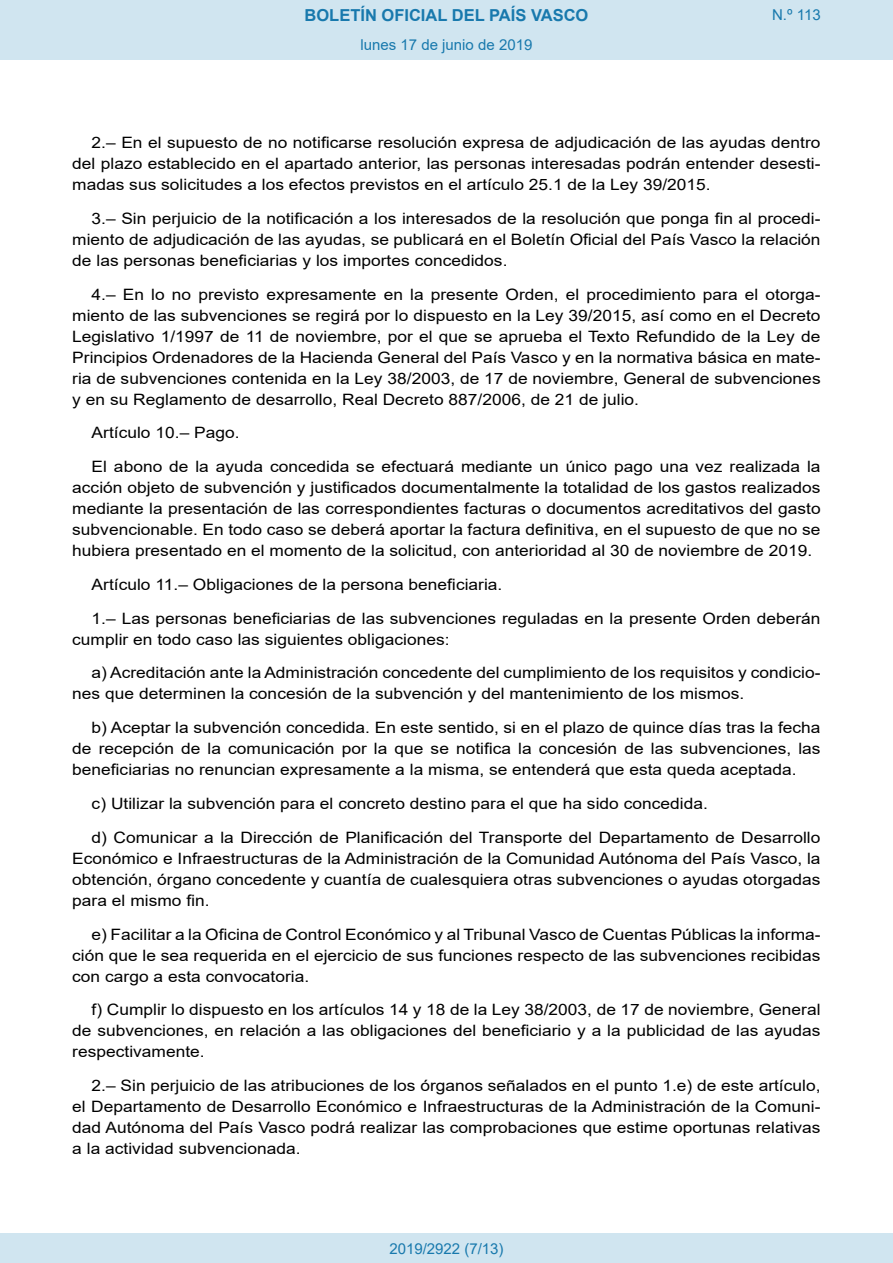
<style>
.page{position:relative;width:893px;height:1263px;background:#fff}
.page>*{position:absolute;margin:0;border:0;box-sizing:border-box;transform-origin:0 0}
.t1{font:700 16.5px "Arial";color:#1879ad}
.BOPVDetalle{font:15.6px/21px "Arial";color:#000;text-align:justify;scale:1.11 1}
.Paginacion_Centro{font:15px "Arial";color:#1879ad}
</style>
<div class="page">
<div style="left:0;top:0;width:893px;height:60px;background:#d0e5f0"></div>
<div style="left:0;top:1233px;width:893px;height:30px;background:#d0e5f0"></div>
<p class="t1" style="left:305px;top:3px;width:285px">BOLETÍN OFICIAL DEL PAÍS VASCO</p>
<p class="Paginacion_Centro" style="left:361px;top:35px;width:173px">lunes 17 de junio de 2019</p>
<p class="Paginacion_Centro" style="left:772px;top:5px;width:50px">N.º 113</p>
<p class="BOPVDetalle" style="left:72px;top:132px;width:676px;text-indent:19px">2.– En el supuesto de no notificarse resolución expresa de adjudicación de las ayudas dentro del plazo establecido en el apartado anterior, las personas interesadas podrán entender desesti&shy;madas sus solicitudes a los efectos previstos en el artículo 25.1 de la Ley 39/2015.</p>
<p class="BOPVDetalle" style="left:72px;top:208px;width:676px;text-indent:19px">3.– Sin perjuicio de la notificación a los interesados de la resolución que ponga fin al procedi&shy;miento de adjudicación de las ayudas, se publicará en el Boletín Oficial del País Vasco la relación de las personas beneficiarias y los importes concedidos.</p>
<p class="BOPVDetalle" style="left:72px;top:284px;width:676px;text-indent:19px">4.– En lo no previsto expresamente en la presente Orden, el procedimiento para el otorga&shy;miento de las subvenciones se regirá por lo dispuesto en la Ley 39/2015, así como en el Decreto Legislativo 1/1997 de 11 de noviembre, por el que se aprueba el Texto Refundido de la Ley de Principios Ordenadores de la Hacienda General del País Vasco y en la normativa básica en mate&shy;ria de subvenciones contenida en la Ley 38/2003, de 17 de noviembre, General de subvenciones y en su Reglamento de desarrollo, Real Decreto 887/2006, de 21 de julio.</p>
<p class="BOPVDetalle" style="left:92px;top:422px;width:135px">Artículo 10.– Pago.</p>
<p class="BOPVDetalle" style="left:72px;top:456px;width:676px;text-indent:19px">El abono de la ayuda concedida se efectuará mediante un único pago una vez realizada la acción objeto de subvención y justificados documentalmente la totalidad de los gastos realizados mediante la presentación de las correspondientes facturas o documentos acreditativos del gasto subvencionable. En todo caso se deberá aportar la factura definitiva, en el supuesto de que no se hubiera presentado en el momento de la solicitud, con anterioridad al 30 de noviembre de 2019.</p>
<p class="BOPVDetalle" style="left:92px;top:574px;width:372px">Artículo 11.– Obligaciones de la persona beneficiaria.</p>
<p class="BOPVDetalle" style="left:72px;top:608px;width:676px;text-indent:19px">1.– Las personas beneficiarias de las subvenciones reguladas en la presente Orden deberán cumplir en todo caso las siguientes obligaciones:</p>
<p class="BOPVDetalle" style="left:72px;top:662px;width:676px;text-indent:19px">a) Acreditación ante la Administración concedente del cumplimiento de los requisitos y condicio&shy;nes que determinen la concesión de la subvención y del mantenimiento de los mismos.</p>
<p class="BOPVDetalle" style="left:72px;top:717px;width:676px;text-indent:19px">b) Aceptar la subvención concedida. En este sentido, si en el plazo de quince días tras la fecha de recepción de la comunicación por la que se notifica la concesión de las subvenciones, las beneficiarias no renuncian expresamente a la misma, se entenderá que esta queda aceptada.</p>
<p class="BOPVDetalle" style="left:92px;top:793px;width:557px">c) Utilizar la subvención para el concreto destino para el que ha sido concedida.</p>
<p class="BOPVDetalle" style="left:72px;top:827px;width:676px;text-indent:19px">d) Comunicar a la Dirección de Planificación del Transporte del Departamento de Desarrollo Económico e Infraestructuras de la Administración de la Comunidad Autónoma del País Vasco, la obtención, órgano concedente y cuantía de cualesquiera otras subvenciones o ayudas otorgadas para el mismo fin.</p>
<p class="BOPVDetalle" style="left:72px;top:923px;width:676px;text-indent:19px">e) Facilitar a la Oficina de Control Económico y al Tribunal Vasco de Cuentas Públicas la informa&shy;ción que le sea requerida en el ejercicio de sus funciones respecto de las subvenciones recibidas con cargo a esta convocatoria.</p>
<p class="BOPVDetalle" style="left:72px;top:999px;width:676px;text-indent:19px">f) Cumplir lo dispuesto en los artículos 14 y 18 de la Ley 38/2003, de 17 de noviembre, General de subvenciones, en relación a las obligaciones del beneficiario y a la publicidad de las ayudas respectivamente.</p>
<p class="BOPVDetalle" style="left:72px;top:1075px;width:676px;text-indent:19px">2.– Sin perjuicio de las atribuciones de los órganos señalados en el punto 1.e) de este artículo, el Departamento de Desarrollo Económico e Infraestructuras de la Administración de la Comuni&shy;dad Autónoma del País Vasco podrá realizar las comprobaciones que estime oportunas relativas a la actividad subvencionada.</p>
<p class="Paginacion_Centro" style="left:389px;top:1238px;width:116px">2019/2922 (7/13)</p>
</div>
